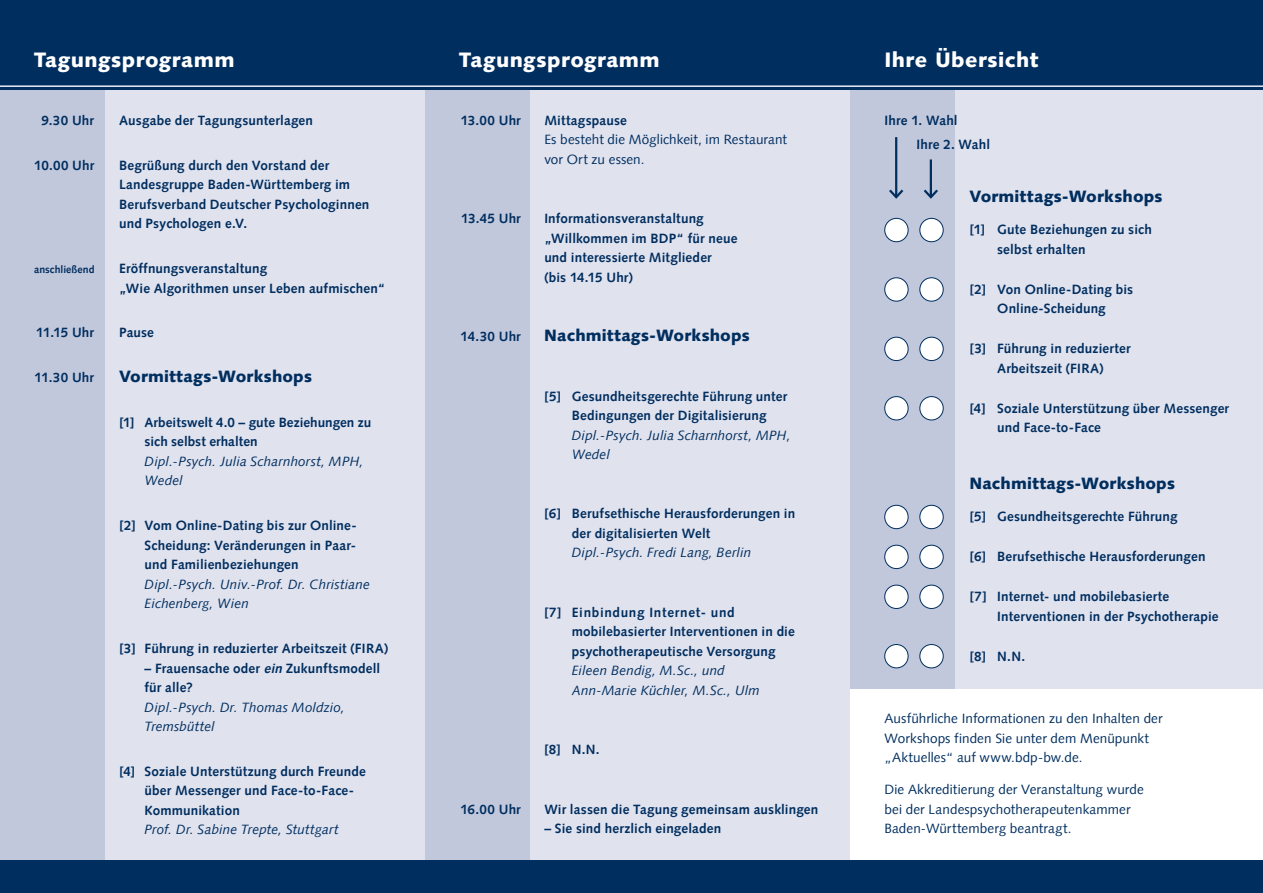
<style>
.page{position:relative;width:1263px;height:893px;background:#e0e2ee}
.page>*{position:absolute;margin:0;border:0;box-sizing:border-box;transform-origin:0 0}
.t1{font:900 21px "Syntax LT";letter-spacing:.025em;color:#fff}
.t2{font:900 16.5px "Syntax LT";letter-spacing:.01em;color:#002e5f}
.t3{font:700 13.5px/19.5px "Syntax LT";letter-spacing:.01em;color:#002e5f}
.t4{font:italic 13.5px/19.5px "Syntax LT";letter-spacing:.005em;color:#002e5f}
.t5{font:13.5px/19.5px "Syntax LT";letter-spacing:.005em;color:#002e5f}
.t6{font:700 10.5px "Syntax LT";letter-spacing:.005em;color:#002e5f}
.s1{font-style:italic}
</style>
<div class="page">
<div style="left:0;top:89px;width:104px;height:804px;background:#c2c8dc"></div>
<div style="left:425px;top:89px;width:104px;height:804px;background:#c2c8dc"></div>
<div style="left:850px;top:89px;width:105px;height:804px;background:#c2c8dc"></div>
<div style="left:0;top:0;width:1263px;height:85px;background:#002e5f"></div>
<hr style="left:0;top:88px;width:1263px;height:2px;background:#002e5f">
<div style="left:850px;top:689px;width:413px;height:176px;background:#fff"></div>
<div style="left:885px;top:218px;width:23px;height:24px;background:#fff;border-radius:50%"></div>
<div style="left:884px;top:218px;width:24px;height:24px;border:1px solid #002e5f;border-radius:50%"></div>
<div style="left:920px;top:218px;width:23px;height:24px;background:#fff;border-radius:50%"></div>
<div style="left:920px;top:218px;width:23px;height:24px;border:1px solid #002e5f;border-radius:50%"></div>
<div style="left:885px;top:278px;width:23px;height:23px;background:#fff;border-radius:50%"></div>
<div style="left:884px;top:278px;width:24px;height:23px;border:1px solid #002e5f;border-radius:50%"></div>
<div style="left:920px;top:278px;width:23px;height:23px;background:#fff;border-radius:50%"></div>
<div style="left:920px;top:278px;width:23px;height:23px;border:1px solid #002e5f;border-radius:50%"></div>
<div style="left:885px;top:337px;width:23px;height:24px;background:#fff;border-radius:50%"></div>
<div style="left:884px;top:337px;width:24px;height:24px;border:1px solid #002e5f;border-radius:50%"></div>
<div style="left:920px;top:337px;width:23px;height:24px;background:#fff;border-radius:50%"></div>
<div style="left:920px;top:337px;width:23px;height:24px;border:1px solid #002e5f;border-radius:50%"></div>
<div style="left:885px;top:397px;width:23px;height:23px;background:#fff;border-radius:50%"></div>
<div style="left:884px;top:396px;width:24px;height:24px;border:1px solid #002e5f;border-radius:50%"></div>
<div style="left:920px;top:397px;width:23px;height:23px;background:#fff;border-radius:50%"></div>
<div style="left:920px;top:396px;width:23px;height:24px;border:1px solid #002e5f;border-radius:50%"></div>
<div style="left:885px;top:505px;width:23px;height:24px;background:#fff;border-radius:50%"></div>
<div style="left:884px;top:505px;width:24px;height:24px;border:1px solid #002e5f;border-radius:50%"></div>
<div style="left:920px;top:505px;width:23px;height:24px;background:#fff;border-radius:50%"></div>
<div style="left:920px;top:505px;width:23px;height:24px;border:1px solid #002e5f;border-radius:50%"></div>
<div style="left:885px;top:545px;width:23px;height:24px;background:#fff;border-radius:50%"></div>
<div style="left:884px;top:545px;width:24px;height:24px;border:1px solid #002e5f;border-radius:50%"></div>
<div style="left:920px;top:545px;width:23px;height:24px;background:#fff;border-radius:50%"></div>
<div style="left:920px;top:545px;width:23px;height:24px;border:1px solid #002e5f;border-radius:50%"></div>
<div style="left:885px;top:585px;width:23px;height:23px;background:#fff;border-radius:50%"></div>
<div style="left:884px;top:585px;width:24px;height:24px;border:1px solid #002e5f;border-radius:50%"></div>
<div style="left:920px;top:585px;width:23px;height:23px;background:#fff;border-radius:50%"></div>
<div style="left:920px;top:585px;width:23px;height:24px;border:1px solid #002e5f;border-radius:50%"></div>
<div style="left:885px;top:644px;width:23px;height:24px;background:#fff;border-radius:50%"></div>
<div style="left:884px;top:644px;width:24px;height:24px;border:1px solid #002e5f;border-radius:50%"></div>
<div style="left:920px;top:644px;width:23px;height:24px;background:#fff;border-radius:50%"></div>
<div style="left:920px;top:644px;width:23px;height:24px;border:1px solid #002e5f;border-radius:50%"></div>
<hr style="left:895px;top:137px;width:2px;height:60px;background:#002e5f">
<svg style="left:889px;top:187px;width:15px;height:12px"></svg>
<hr style="left:930px;top:159px;width:2px;height:38px;background:#002e5f">
<svg style="left:923px;top:187px;width:15px;height:12px"></svg>
<div style="left:0;top:860px;width:1263px;height:33px;background:#002e5f"></div>
<h1 class="t1" style="left:34px;top:47px;width:202px">Tagungsprogramm</h1>
<h1 class="t1" style="left:459px;top:47px;width:202px">Tagungsprogramm</h1>
<h1 class="t1" style="left:884px;top:47px;width:156px">Ihre Übersicht</h1>
<p class="t3" style="left:41px;top:111px;width:54px">9.30 Uhr</p>
<p class="t3" style="left:119px;top:111px;width:196px">Ausgabe der Tagungsunterlagen</p>
<p class="t3" style="left:34px;top:155px;width:62px">10.00 Uhr</p>
<p class="t3" style="left:119px;top:155px;width:252px">Begrüßung durch den Vorstand der Landesgruppe Baden-Württemberg im Berufsverband Deutscher Psychologinnen und Psychologen e.V.</p>
<p class="t6" style="left:34px;top:263px;width:62px">anschließend</p>
<p class="t3" style="left:119px;top:259px;width:268px">Eröffnungsveranstaltung<br>„Wie Algorithmen unser Leben aufmischen“</p>
<p class="t3" style="left:36px;top:323px;width:59px">11.15 Uhr</p>
<p class="t3" style="left:119px;top:323px;width:36px">Pause</p>
<p class="t3" style="left:34px;top:368px;width:61px">11.30 Uhr</p>
<p class="t2" style="left:119px;top:367px;width:194px">Vormittags-Workshops</p>
<p class="t3" style="left:145px;top:413px;width:228px;text-indent:-26px">[1] Arbeitswelt 4.0 – gute Beziehungen zu sich selbst erhalten</p>
<p class="t4" style="left:145px;top:451px;width:220px">Dipl.-Psych. Julia Scharnhorst, MPH,<br>Wedel</p>
<p class="t3" style="left:145px;top:516px;width:214px;text-align:justify;text-indent:-26px">[2] Vom Online-Dating bis zur Online-Scheidung: Veränderungen in Paar&shy;und Familienbeziehungen</p>
<p class="t4" style="left:145px;top:574px;width:227px">Dipl.-Psych. Univ.-Prof. Dr. Christiane<br>Eichenberg, Wien</p>
<p class="t3" style="left:119px;top:639px;width:271px">[3] Führung in reduzierter Arbeitszeit (FIRA)</p>
<p class="t3" style="left:145px;top:658px;width:237px">– Frauensache oder <span class="s1">ein</span> Zukunftsmodell für alle?</p>
<p class="t4" style="left:145px;top:697px;width:202px">Dipl.-Psych. Dr. Thomas Moldzio,<br>Tremsbüttel</p>
<p class="t3" style="left:145px;top:761px;width:223px;text-indent:-26px">[4] Soziale Unterstützung durch Freunde über Messenger und Face-to-Face-<br>Kommunikation</p>
<p class="t4" style="left:145px;top:820px;width:196px">Prof. Dr. Sabine Trepte, Stuttgart</p>
<p class="t3" style="left:461px;top:111px;width:62px">13.00 Uhr</p>
<p class="t3" style="left:544px;top:111px;width:84px">Mittagspause</p>
<p class="t5" style="left:544px;top:130px;width:244px">Es besteht die Möglichkeit, im Restaurant vor Ort zu essen.</p>
<p class="t3" style="left:461px;top:209px;width:61px">13.45 Uhr</p>
<p class="t3" style="left:544px;top:209px;width:195px">Informationsveranstaltung „Willkommen im BDP“ für neue und interessierte Mitglieder<br>(bis 14.15 Uhr)</p>
<p class="t3" style="left:461px;top:327px;width:62px">14.30 Uhr</p>
<p class="t2" style="left:544px;top:326px;width:207px">Nachmittags-Workshops</p>
<p class="t3" style="left:544px;top:386px;width:245px;text-align:center">[5] Gesundheitsgerechte Führung unter<br>Bedingungen der Digitalisierung</p>
<p class="t4" style="left:572px;top:425px;width:220px">Dipl.-Psych. Julia Scharnhorst, MPH,<br>Wedel</p>
<p class="t3" style="left:572px;top:504px;width:225px;text-indent:-27px">[6] Berufsethische Herausforderungen in der digitalisierten Welt</p>
<p class="t4" style="left:572px;top:543px;width:181px">Dipl.-Psych. Fredi Lang, Berlin</p>
<p class="t3" style="left:572px;top:603px;width:225px;text-indent:-27px">[7] Einbindung Internet- und mobilebasierter Interventionen in die psychotherapeutische Versorgung</p>
<p class="t4" style="left:572px;top:661px;width:189px">Eileen Bendig, M.Sc., und<br>Ann-Marie Küchler, M.Sc., Ulm</p>
<p class="t3" style="left:544px;top:740px;width:57px">[8] N.N.</p>
<p class="t3" style="left:460px;top:799px;width:62px">16.00 Uhr</p>
<p class="t3" style="left:544px;top:799px;width:276px">Wir lassen die Tagung gemeinsam ausklingen</p>
<p class="t3" style="left:544px;top:819px;width:178px">– Sie sind herzlich eingeladen</p>
<p class="t3" style="left:916px;top:108px;width:75px;line-height:23.7px;text-indent:-32px">Ihre 1. Wahl<br>Ihre 2. Wahl</p>
<p class="t2" style="left:969px;top:187px;width:194px">Vormittags-Workshops</p>
<p class="t3" style="left:997px;top:220px;width:156px;text-indent:-28px">[1] Gute Beziehungen zu sich selbst erhalten</p>
<p class="t3" style="left:969px;top:280px;width:165px;text-align:center">[2] Von Online-Dating bis<br>Online-Scheidung</p>
<p class="t3" style="left:969px;top:339px;width:163px;text-align:center">[3] Führung in reduzierter<br>Arbeitszeit (FIRA)</p>
<p class="t3" style="left:997px;top:398px;width:233px;text-indent:-28px">[4] Soziale Unterstützung über Messenger und Face-to-Face</p>
<p class="t2" style="left:969px;top:474px;width:207px">Nachmittags-Workshops</p>
<p class="t3" style="left:969px;top:507px;width:210px">[5] Gesundheitsgerechte Führung</p>
<p class="t3" style="left:969px;top:547px;width:238px">[6] Berufsethische Herausforderungen</p>
<p class="t3" style="left:997px;top:587px;width:223px;text-indent:-28px">[7] Internet- und mobilebasierte<br>Interventionen in der Psychotherapie</p>
<p class="t3" style="left:969px;top:646px;width:57px">[8] N.N.</p>
<p class="t5" style="left:884px;top:709px;width:280px">Ausführliche Informationen zu den Inhalten der<br>Workshops finden Sie unter dem Menüpunkt „Aktuelles“ auf www.bdp-bw.de.</p>
<p class="t5" style="left:884px;top:780px;width:261px">Die Akkreditierung der Veranstaltung wurde bei der Landespsychotherapeutenkammer<br>Baden-Württemberg beantragt.</p>
</div>
